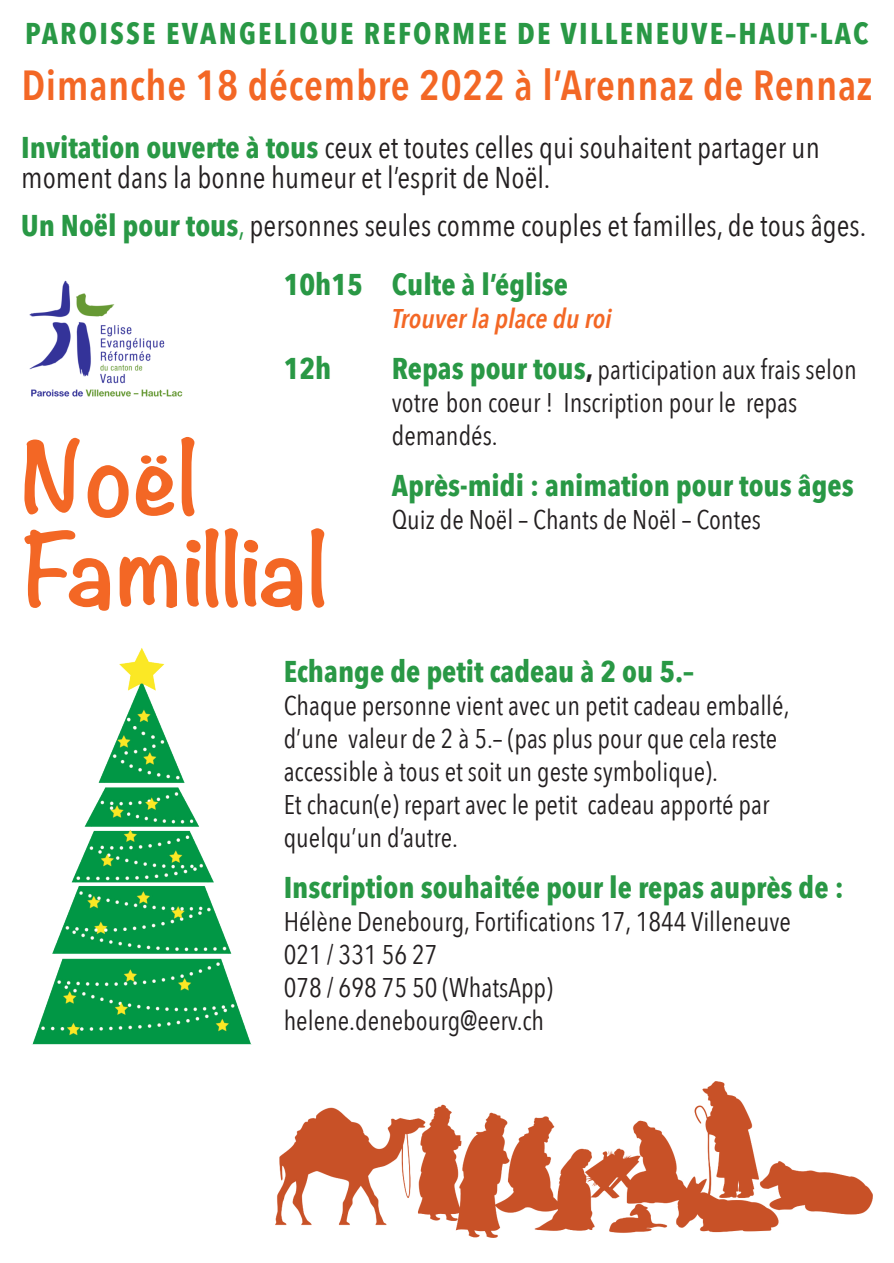
<style>
.page{position:relative;width:894px;height:1263px;background:#fff}
.page>*{position:absolute;margin:0;border:0;box-sizing:border-box;transform-origin:0 0}
.t1{font:700 90px/91.3px "Noteworthy";color:#f36725}
.t2{font:600 42px "Avenir Next Condensed";letter-spacing:.015em;color:#f36725}
.t3{font:30px/30px "Avenir Next Condensed";color:#231f20}
.t4{font:700 30px "Avenir Next Condensed";color:#299845}
.t5{font:700 30px "Avenir Next Condensed";letter-spacing:.075em;color:#299845}
.t6{font:27px/33px "Avenir Next Condensed";color:#231f20}
.t7{font:italic 600 27px "Avenir Next Condensed";color:#f36725}
.s1{font-weight:700;color:#299845}
.s2{color:#299845}
.s3{font-weight:700;font-size:30px;color:#299845}
.s4{font-weight:700}
</style>
<div class="page">
<img style="left:29px;top:280px;width:154px;height:117px">
<img style="left:275px;top:1081px;width:597px;height:156px">
<img style="left:32px;top:648px;width:361px;height:449px">
<p class="t5" style="left:25px;top:14px;width:844px">PAROISSE EVANGELIQUE REFORMEE DE VILLENEUVE–HAUT-LAC</p>
<h2 class="t2" style="left:21px;top:58px;width:852px">Dimanche 18 décembre 2022 à l’Arennaz de Rennaz</h2>
<p class="t3" style="left:21px;top:134px;width:799px"><span class="s1">Invitation ouverte à tous</span> ceux et toutes celles qui souhaitent partager un moment dans la bonne humeur et l’esprit de Noël.</p>
<p class="t3" style="left:21px;top:212px;width:846px"><span class="s1">Un Noël pour tous</span><span class="s2">,</span> personnes seules comme couples et familles, de tous âges.</p>
<p class="t4" style="left:283px;top:265px;width:286px">10h15 Culte à l’église</p>
<p class="t7" style="left:391px;top:301px;width:221px">Trouver la place du roi</p>
<p class="t4" style="left:283px;top:349px;width:49px">12h</p>
<p class="t6" style="left:391px;top:354px;width:466px"><span class="s3">Repas pour tous</span><span class="s4">,</span> participation aux frais selon votre bon coeur ! Inscription pour le repas demandés.</p>
<p class="t4" style="left:391px;top:466px;width:463px">Après-midi : animation pour tous âges</p>
<p class="t6" style="left:391px;top:504px;width:370px">Quiz de Noël – Chants de Noël – Contes</p>
<h1 class="t1" style="left:22px;top:437px;width:307px">Noël<br>Famillial</h1>
<p class="t4" style="left:283px;top:652px;width:411px">Echange de petit cadeau à 2 ou 5.–</p>
<p class="t6" style="left:283px;top:690px;width:507px">Chaque personne vient avec un petit cadeau emballé, d’une valeur de 2 à 5.– (pas plus pour que cela reste accessible à tous et soit un geste symbolique).<br>Et chacun(e) repart avec le petit cadeau apporté par quelqu’un d’autre.</p>
<p class="t4" style="left:283px;top:868px;width:561px">Inscription souhaitée pour le repas auprès de :</p>
<p class="t6" style="left:283px;top:906px;width:508px">Hélène Denebourg, Fortifications 17, 1844 Villeneuve<br>021 / 331 56 27<br>078 / 698 75 50 (WhatsApp) helene.denebourg@eerv.ch</p>
</div>
